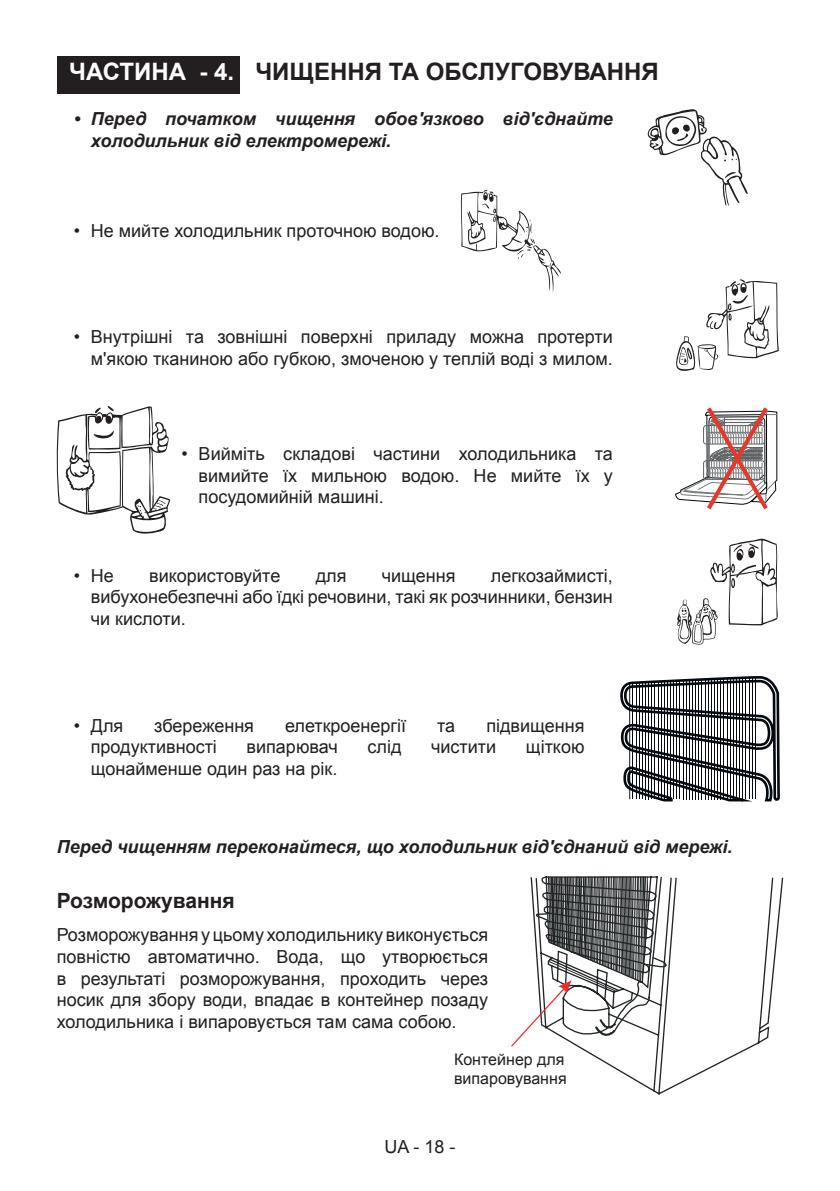
<style>
.page{position:relative;width:840px;height:1191px;background:#fff}
.page>*{position:absolute;margin:0;border:0;box-sizing:border-box;transform-origin:0 0}
.t1{font:700 24px "Arial";color:#231f20}
.t2{font:700 21px "Arial";color:#231f20}
.t3{font:18px/21.6px "Arial";color:#231f20;text-align:justify}
.t4{font:italic 700 18px/21.6px "Arial";color:#231f20}
.t5{font:16px/19.2px "Arial";color:#231f20}
.s1{color:#fff}
</style>
<div class="page">
<div style="left:57px;top:57px;width:182px;height:37px;background:#231f20"></div>
<svg style="left:676px;top:279px;width:102px;height:92px"></svg>
<svg style="left:675px;top:407px;width:102px;height:103px"></svg>
<svg style="left:677px;top:538px;width:100px;height:107px"></svg>
<svg style="left:620px;top:676px;width:160px;height:126px"></svg>
<hr style="left:754px;top:677px;width:1px;height:122px;background:#03090f">
<hr style="left:751px;top:677px;width:1px;height:122px;background:#03090f">
<hr style="left:748px;top:677px;width:1px;height:122px;background:#03090f">
<hr style="left:745px;top:677px;width:1px;height:122px;background:#03090f">
<hr style="left:741px;top:677px;width:1px;height:122px;background:#03090f">
<hr style="left:738px;top:677px;width:1px;height:122px;background:#03090f">
<hr style="left:735px;top:677px;width:1px;height:122px;background:#03090f">
<hr style="left:732px;top:677px;width:1px;height:122px;background:#03090f">
<hr style="left:726px;top:678px;width:1px;height:121px;background:#03090f">
<hr style="left:720px;top:679px;width:1px;height:120px;background:#03090f">
<hr style="left:713px;top:679px;width:1px;height:120px;background:#03090f">
<hr style="left:704px;top:679px;width:1px;height:120px;background:#03090f">
<hr style="left:698px;top:680px;width:1px;height:119px;background:#03090f">
<hr style="left:707px;top:679px;width:1px;height:120px;background:#03090f">
<hr style="left:729px;top:678px;width:1px;height:121px;background:#03090f">
<hr style="left:723px;top:678px;width:1px;height:121px;background:#03090f">
<hr style="left:716px;top:679px;width:1px;height:120px;background:#03090f">
<hr style="left:701px;top:679px;width:1px;height:120px;background:#03090f">
<hr style="left:691px;top:680px;width:1px;height:119px;background:#03090f">
<hr style="left:688px;top:680px;width:1px;height:119px;background:#03090f">
<hr style="left:682px;top:680px;width:1px;height:119px;background:#03090f">
<hr style="left:672px;top:681px;width:1px;height:118px;background:#03090f">
<hr style="left:676px;top:681px;width:1px;height:118px;background:#03090f">
<hr style="left:710px;top:679px;width:1px;height:120px;background:#03090f">
<hr style="left:694px;top:680px;width:1px;height:119px;background:#03090f">
<hr style="left:685px;top:680px;width:1px;height:119px;background:#03090f">
<hr style="left:679px;top:680px;width:1px;height:119px;background:#03090f">
<hr style="left:669px;top:681px;width:1px;height:118px;background:#03090f">
<hr style="left:663px;top:681px;width:1px;height:118px;background:#03090f">
<hr style="left:660px;top:681px;width:1px;height:118px;background:#03090f">
<hr style="left:651px;top:681px;width:1px;height:118px;background:#03090f">
<hr style="left:657px;top:681px;width:1px;height:118px;background:#03090f">
<hr style="left:666px;top:681px;width:1px;height:118px;background:#03090f">
<hr style="left:654px;top:681px;width:1px;height:118px;background:#03090f">
<hr style="left:647px;top:682px;width:1px;height:117px;background:#03090f">
<hr style="left:644px;top:682px;width:1px;height:117px;background:#03090f">
<hr style="left:641px;top:682px;width:1px;height:117px;background:#03090f">
<hr style="left:638px;top:682px;width:1px;height:117px;background:#03090f">
<hr style="left:635px;top:682px;width:1px;height:117px;background:#03090f">
<hr style="left:632px;top:682px;width:1px;height:117px;background:#03090f">
<hr style="left:629px;top:683px;width:1px;height:116px;background:#03090f">
<svg style="left:56px;top:406px;width:114px;height:128px"></svg>
<svg style="left:576px;top:877px;width:207px;height:218px"></svg>
<svg style="left:511px;top:875px;width:156px;height:171px"></svg>
<svg style="left:647px;top:109px;width:100px;height:97px"></svg>
<svg style="left:460px;top:190px;width:101px;height:102px"></svg>
<h1 class="t1" style="left:69px;top:56px;width:591px"><span class="s1">ЧАСТИНА - 4.</span> ЧИЩЕННЯ ТА ОБСЛУГОВУВАННЯ</h1>
<p class="t4" style="left:91px;top:109px;width:523px;text-indent:-17px">• Перед початком чищення обов'язково від'єднайте холодильник від електромережі.</p>
<p class="t3" style="left:74px;top:220px;width:367px">• Не мийте холодильник проточною водою.</p>
<p class="t3" style="left:74px;top:326px;width:540px;text-align:right">• Внутрішні та зовнішні поверхні приладу можна протерти м'якою тканиною або губкою, змоченою у теплій воді з милом.</p>
<p class="t3" style="left:198px;top:443px;width:415px;text-indent:-17px">• Вийміть складові частини холодильника та вимийте їх мильною водою. Не мийте їх у посудомийній машині.</p>
<p class="t3" style="left:74px;top:565px;width:42px">• Не</p>
<p class="t3" style="left:149px;top:565px;width:133px">використовуйте</p>
<p class="t3" style="left:315px;top:565px;width:32px">для</p>
<p class="t3" style="left:381px;top:565px;width:75px">чищення</p>
<p class="t3" style="left:91px;top:565px;width:523px;text-indent:400px">легкозаймисті, вибухонебезпечні або їдкі речовини, такі як розчинники, бензин чи кислоти.</p>
<p class="t3" style="left:74px;top:714px;width:51px">• Для</p>
<p class="t3" style="left:154px;top:714px;width:101px">збереження</p>
<p class="t3" style="left:285px;top:714px;width:122px">елеткроенергії</p>
<p class="t3" style="left:437px;top:714px;width:20px">та</p>
<p class="t3" style="left:486px;top:714px;width:100px">підвищення</p>
<p class="t3" style="left:91px;top:736px;width:127px">продуктивності</p>
<p class="t3" style="left:246px;top:736px;width:93px">випарювач</p>
<p class="t3" style="left:367px;top:736px;width:35px">слід</p>
<p class="t3" style="left:431px;top:736px;width:67px">чистити</p>
<p class="t3" style="left:525px;top:736px;width:60px">щіткою</p>
<p class="t3" style="left:91px;top:758px;width:248px">щонайменше один раз на рік.</p>
<p class="t4" style="left:57px;top:836px;width:676px">Перед чищенням переконайтеся, що холодильник від'єднаний від мережі.</p>
<p class="t2" style="left:57px;top:887px;width:179px">Розморожування</p>
<p class="t3" style="left:57px;top:924px;width:432px">Розморожування у цьому холодильнику виконується повністю автоматично. Вода, що утворюється в результаті розморожування, проходить через носик для збору води, впадає в контейнер позаду холодильника і випаровується там сама собою.</p>
<p class="t5" style="left:454px;top:1049px;width:114px">Контейнер для випаровування</p>
<p class="t3" style="left:384px;top:1136px;width:73px">UA - 18 -</p>
</div>
